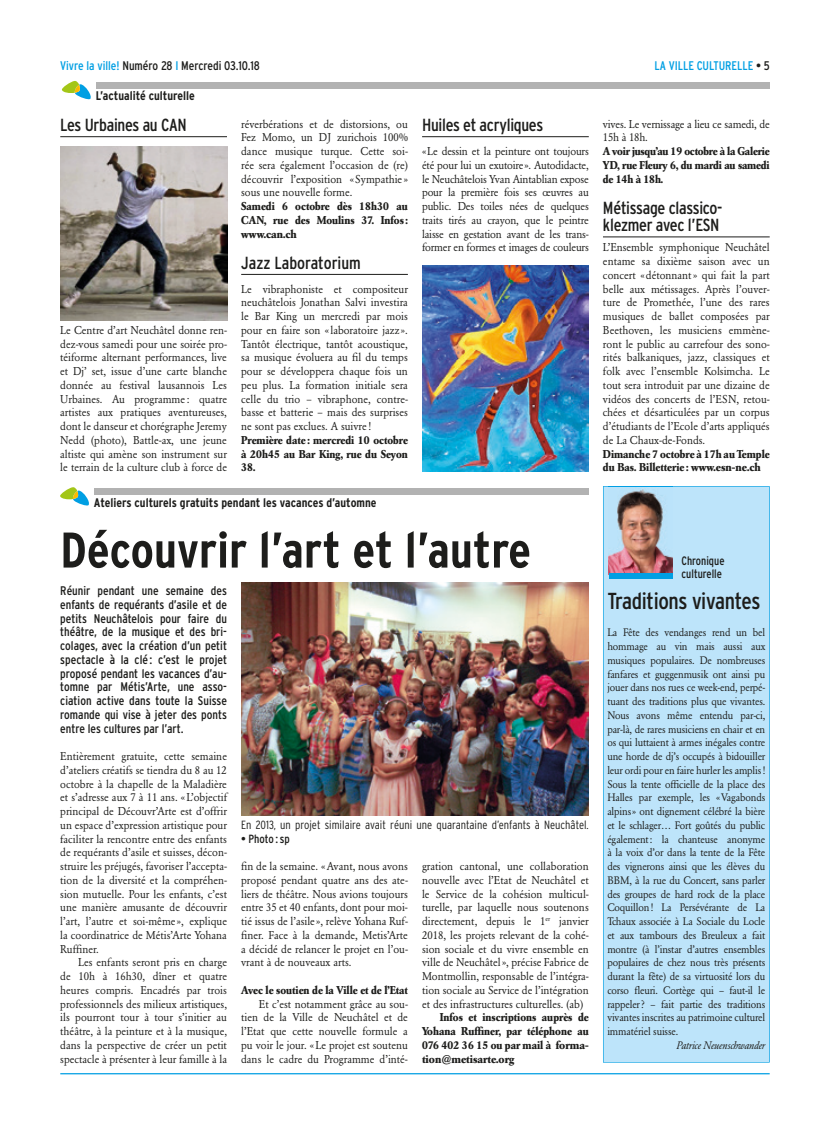
<style>
.page{position:relative;width:830px;height:1134px;background:#fff}
.page>*{position:absolute;margin:0;border:0;box-sizing:border-box;transform-origin:0 0}
.t1{font:700 condensed 50px "Interstate";color:#1d1d1b}
.t2{font:condensed 23.12px "Interstate";letter-spacing:-.015em;color:#1d1d1b}
.t3{font:condensed 17.5px/17.5px "Interstate";letter-spacing:-.015em;color:#1d1d1b}
.t4{font:condensed 12.5px/13.8px "Interstate";color:#1d1d1b;text-align:justify}
.t5{font:700 condensed 12.5px "Interstate";color:#1d1d1b}
.t6{font:condensed 12.5px "Interstate";color:#009fe3}
.t7{font:condensed 12.25px/13.8px "Interstate";color:#1d1d1b;scale:.95 1}
.t8{font:300 condensed 11.88px "Interstate";color:#1d1d1b}
.t9{font:condensed 11.88px "Interstate";color:#1d1d1b}
.t10{font:11.25px/13.8px "Garamond BE";color:#1d1d1b;text-align:justify;scale:.95 1}
.t11{font:700 11.25px/13.8px "Garamond BE";color:#1d1d1b;text-align:justify;scale:.95 1}
.t12{font:10.75px/13.8px "Garamond BE";letter-spacing:-.015em;color:#1d1d1b;text-align:justify;scale:.94 1}
.t13{font:italic 10.75px "Garamond BE";letter-spacing:-.015em;color:#1d1d1b;scale:.94 1}
.s1{color:#009fe3}
.s2{color:#1d1d1b}
</style>
<div class="page">
<hr style="left:60px;top:1073px;width:709px;height:1px;background:#009fe3">
<div style="left:94px;top:489px;width:494px;height:6px;background:#b2b2b2"></div>
<svg style="left:60px;top:487px;width:29px;height:18px"></svg>
<div style="left:96px;top:83px;width:673px;height:6px;background:#b2b2b2"></div>
<svg style="left:62px;top:81px;width:29px;height:18px"></svg>
<img style="left:241px;top:583px;width:347px;height:232px">
<hr style="left:60px;top:136px;width:167px;height:1px;background:#1d1d1b">
<hr style="left:241px;top:274px;width:166px;height:1px;background:#1d1d1b">
<hr style="left:422px;top:136px;width:166px;height:1px;background:#1d1d1b">
<hr style="left:602px;top:237px;width:167px;height:1px;background:#1d1d1b">
<img style="left:422px;top:265px;width:166px;height:206px">
<div style="left:603px;top:486px;width:166px;height:577px;background:#bde4fa"></div>
<img style="left:608px;top:486px;width:64px;height:87px">
<div style="left:608px;top:573px;width:64px;height:5px;background:#009fe3"></div>
<img style="left:60px;top:147px;width:167px;height:173px">
<p class="t4" style="left:60px;top:59px;width:201px"><span class="s1">Vivre la ville!</span> Numéro 28 <span class="s1">I</span> Mercredi 03.10.18</p>
<p class="t6" style="left:654px;top:59px;width:116px">LA VILLE CULTURELLE <span class="s2">• 5</span></p>
<p class="t5" style="left:96px;top:89px;width:100px">L’actualité culturelle</p>
<h3 class="t3" style="left:60px;top:116px;width:128px">Les Urbaines au CAN</h3>
<p class="t10" style="left:60px;top:323px;width:177px">Le Centre d’art Neuchâtel donne ren&shy;dez-vous samedi pour une soirée pro&shy;téiforme alternant performances, live et Dj’ set, issue d’une carte blanche donnée au festival lausannois Les Urbaines. Au programme : quatre artistes aux pratiques aventureuses, dont le danseur et chorégraphe Jeremy Nedd (photo), Battle-ax, une jeune altiste qui amène son instrument sur le terrain de la culture club à force de</p>
<p class="t10" style="left:241px;top:117px;width:177px">réverbérations et de distorsions, ou Fez Momo, un DJ zurichois 100% dance musique turque. Cette soi&shy;rée sera également l’occasion de (re) découvrir l’exposition « Sympathie » sous une nouvelle forme.</p>
<p class="t11" style="left:241px;top:199px;width:177px">Samedi 6 octobre dès 18h30 au CAN, rue des Moulins 37. Infos : www.can.ch</p>
<h3 class="t3" style="left:241px;top:254px;width:121px">Jazz Laboratorium</h3>
<p class="t10" style="left:241px;top:282px;width:177px">Le vibraphoniste et compositeur neuchâtelois Jonathan Salvi investira le Bar King un mercredi par mois pour en faire son « laboratoire jazz ».<br>Tantôt électrique, tantôt acoustique, sa musique évoluera au fil du temps pour se développera chaque fois un peu plus. La formation initiale sera celle du trio – vibraphone, contre&shy;basse et batterie – mais des surprises ne sont pas exclues. A suivre !</p>
<p class="t11" style="left:241px;top:433px;width:177px">Première date : mercredi 10 octobre à 20h45 au Bar King, rue du Seyon 38.</p>
<p class="t5" style="left:94px;top:495px;width:284px">Ateliers culturels gratuits pendant les vacances d’automne</p>
<h3 class="t3" style="left:422px;top:116px;width:123px">Huiles et acryliques</h3>
<p class="t10" style="left:422px;top:144px;width:177px">« Le dessin et la peinture ont toujours été pour lui un exutoire ». Autodidacte, le Neuchâtelois Yvan Aintablian expose pour la première fois ses œuvres au public. Des toiles nées de quelques traits tirés au crayon, que le peintre laisse en gestation avant de les trans&shy;former en formes et images de couleurs</p>
<h1 class="t1" style="left:60px;top:522px;width:472px">Découvrir l’art et l’autre</h1>
<p class="t4" style="left:60px;top:584px;width:168px">Réunir pendant une semaine des enfants de requérants d’asile et de petits Neuchâtelois pour faire du théâtre, de la musique et des bri&shy;colages, avec la création d’un petit spectacle à la clé : c’est le projet proposé pendant les vacances d’au&shy;tomne par Métis’Arte, une asso&shy;ciation active dans toute la Suisse romande qui vise à jeter des ponts entre les cultures par l’art.</p>
<p class="t10" style="left:60px;top:749px;width:177px">Entièrement gratuite, cette semaine d’ateliers créatifs se tiendra du 8 au 12 octobre à la chapelle de la Maladière et s’adresse aux 7 à 11 ans. « L’objectif principal de Découvr’Arte est d’offrir un espace d’expression artistique pour faciliter la rencontre entre des enfants de requérants d’asile et suisses, décon&shy;struire les préjugés, favoriser l’accepta&shy;tion de la diversité et la compréhen&shy;sion mutuelle. Pour les enfants, c’est une manière amusante de découvrir l’art, l’autre et soi-même », explique la coordinatrice de Métis’Arte Yohana Ruffiner.</p>
<p class="t10" style="left:60px;top:956px;width:177px;text-indent:18px">Les enfants seront pris en charge de 10h à 16h30, dîner et quatre heures compris. Encadrés par trois professionnels des milieux artistiques, ils pourront tour à tour s’initier au théâtre, à la peinture et à la musique, dans la perspective de créer un petit spectacle à présenter à leur famille à la</p>
<p class="t8" style="left:241px;top:818px;width:349px">En 2013, un projet similaire avait réuni une quarantaine d’enfants à Neuchâtel.</p>
<p class="t9" style="left:241px;top:832px;width:50px">• Photo : sp</p>
<p class="t10" style="left:241px;top:859px;width:177px">fin de la semaine. « Avant, nous avons proposé pendant quatre ans des ate&shy;liers de théâtre. Nous avions toujours entre 35 et 40 enfants, dont pour moi&shy;tié issus de l’asile », relève Yohana Ruf&shy;finer. Face à la demande, Metis’Arte a décidé de relancer le projet en l’ou&shy;vrant à de nouveaux arts.</p>
<p class="t11" style="left:241px;top:983px;width:177px">Avec le soutien de la Ville et de l’Etat</p>
<p class="t10" style="left:241px;top:997px;width:177px;text-indent:18px">Et c’est notamment grâce au sou&shy;tien de la Ville de Neuchâtel et de l’Etat que cette nouvelle formule a pu voir le jour. « Le projet est soutenu dans le cadre du Programme d’inté-</p>
<p class="t10" style="left:422px;top:859px;width:177px">gration cantonal, une collaboration nouvelle avec l’Etat de Neuchâtel et le Service de la cohésion multicul&shy;turelle, par laquelle nous soutenons directement, depuis le 1<sup>er</sup> janvier 20 18, les projets relevant de la cohé&shy;sion sociale et du vivre ensemble en ville de Neuchâtel », précise Fabrice de Montmollin, responsable de l’intégra&shy;tion sociale au Service de l’intégration et des infrastructures culturelles. (ab)</p>
<p class="t11" style="left:422px;top:1011px;width:177px;text-indent:18px">Infos et inscriptions auprès de Yohana Ruffiner, par téléphone au 076 402 36 15 ou par mail à forma&shy;tion@metisarte.org</p>
<p class="t10" style="left:602px;top:117px;width:177px">vives. Le vernissage a lieu ce samedi, de<br>15h à 18h.</p>
<p class="t11" style="left:602px;top:144px;width:177px">A voir jusqu’au 19 octobre à la Galerie YD, rue Fleury 6, du mardi au samedi de 14h à 18h.</p>
<h3 class="t3" style="left:602px;top:199px;width:121px">Métissage classico&shy;klezmer avec l’ESN</h3>
<p class="t10" style="left:602px;top:241px;width:177px">L’Ensemble symphonique Neuchâtel entame sa dixième saison avec un concert « détonnant » qui fait la part belle aux métissages. Après l’ouver&shy;ture de Promethée, l’une des rares musiques de ballet composées par Beethoven, les musiciens emmène&shy;ront le public au carrefour des sono&shy;rités balkaniques, jazz, classiques et folk avec l’ensemble Kolsimcha. Le tout sera introduit par une dizaine de vidéos des concerts de l’ESN, retou&shy;chées et désarticulées par un corpus d’étudiants de l’Ecole d’arts appliqués de La Chaux-de-Fonds.</p>
<p class="t11" style="left:602px;top:447px;width:177px">Dimanche 7 octobre à 17h au Temple du Bas. Billetterie : www.esn-ne.ch</p>
<p class="t7" style="left:681px;top:553px;width:47px">Chronique culturelle</p>
<h2 class="t2" style="left:607px;top:588px;width:154px">Traditions vivantes</h2>
<p class="t12" style="left:607px;top:626px;width:169px">La Fête des vendanges rend un bel hommage au vin mais aussi aux musiques populaires. De nombreuses fanfares et guggenmusik ont ainsi pu jouer dans nos rues ce week-end, perpé&shy;tuant des traditions plus que vivantes.<br>Nous avons même entendu par-ci, par-là, de rares musiciens en chair et en os qui luttaient à armes inégales contre une horde de dj’s occupés à bidouiller leur ordi pour en faire hurler les amplis !<br>Sous la tente officielle de la place des Halles par exemple, les « Vagabonds alpins » ont dignement célébré la bière et le schlager… Fort goûtés du public également : la chanteuse anonyme à la voix d’or dans la tente de la Fête des vignerons ainsi que les élèves du BBM, à la rue du Concert, sans parler des groupes de hard rock de la place Coquillon ! La Persévérante de La Tchaux associée à La Sociale du Locle et aux tambours des Breuleux a fait montre (à l’instar d’autres ensembles populaires de chez nous très présents durant la fête) de sa virtuosité lors du corso fleuri. Cortège qui – faut-il le rappeler ? – fait partie des traditions vivantes inscrites au patrimoine culturel immatériel suisse.</p>
<p class="t13" style="left:676px;top:1039px;width:96px">Patrice Neuenschwander</p>
</div>
